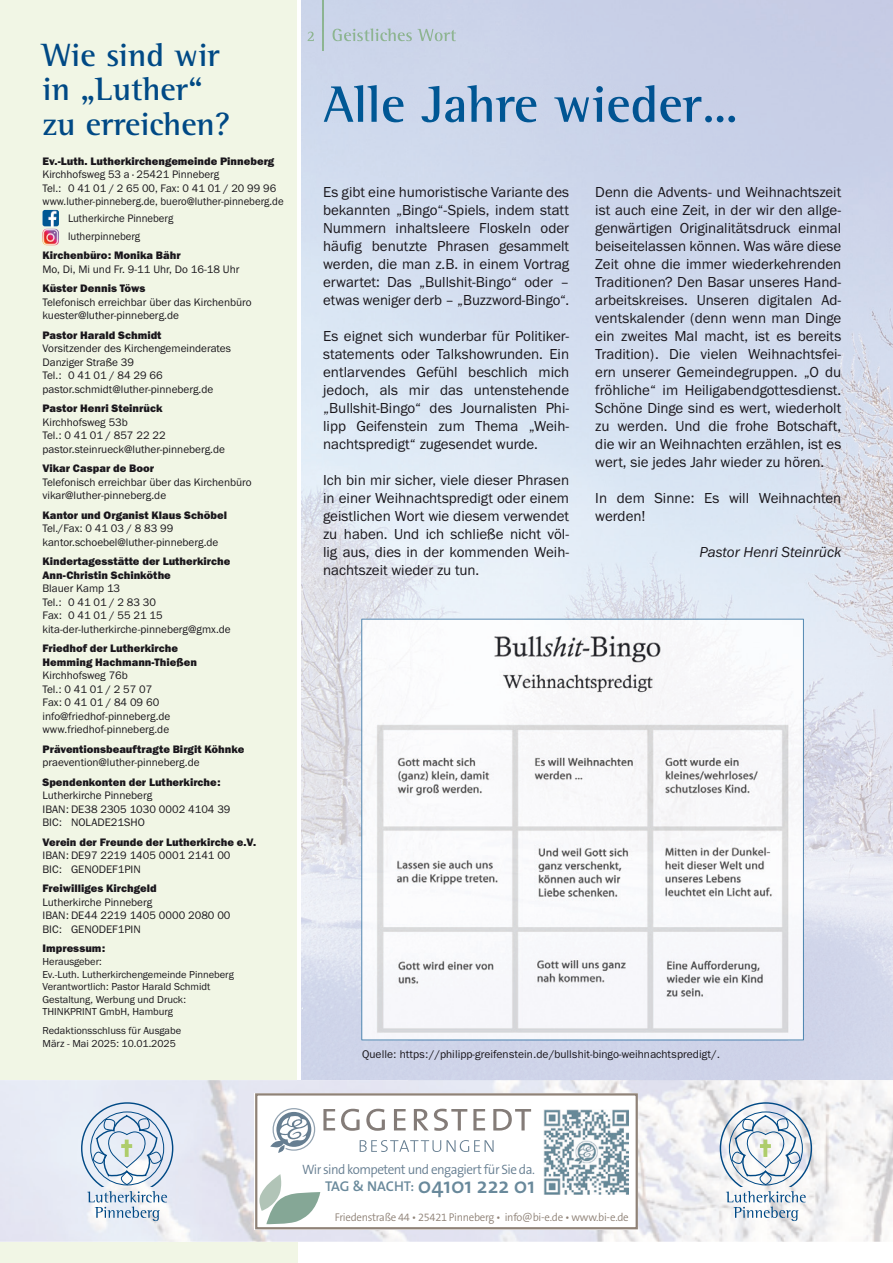
<style>
.page{position:relative;width:893px;height:1263px;background:#fff}
.page>*{position:absolute;margin:0;border:0;box-sizing:border-box;transform-origin:0 0}
.t1{font:700 33px/34.5px "Rotis Semi Serif Std";color:#004985}
.t2{font:15px/18px "Franklin Gothic URW Boo";color:#1a171c;text-align:justify}
.t3{font:15px "Franklin Gothic URW Boo Ita";color:#1a171c}
.t4{font:600 14.25px "The Sans";letter-spacing:-.01em;color:#69899b}
.t5{font:300 13.5px "The Sans B4";letter-spacing:-.04em;color:#667e91}
.t6{font:11.25px/13.5px "Franklin Gothic URW Boo";color:#1a171c}
.t7{font:11.25px/13.5px "Franklin Gothic URW Hea";color:#1a171c}
.t8{font:11.25px "Franklin Gothic";color:#1a171c}
.t9{font:300 11.25px "The Sans B4";letter-spacing:-.025em;color:#8f8277}
.t10{font:11.25px/18px "Franklin Gothic URW Boo";color:#1a171c;scale:.96 1}
.t11{font:10.5px/12.6px "Franklin Gothic URW Boo";color:#1a171c}
.t12{font:700 10.35px "Meta";letter-spacing:-.005em;color:#858786}
.s1{font-size:22.2px}
</style>
<div class="page">
<div style="left:0;top:0;width:298px;height:1263px;background:#f1f6e5"></div>
<svg style="left:301px;top:0;width:1px;height:1080px"></svg>
<img style="left:43px;top:210px;width:16px;height:16px">
<img style="left:43px;top:229px;width:16px;height:16px">
<img style="left:303px;top:0;width:590px;height:668px">
<img style="left:303px;top:668px;width:105px;height:412px">
<img style="left:787px;top:668px;width:106px;height:412px">
<img style="left:333px;top:28px;width:123px;height:13px">
<img style="left:322px;top:0;width:2px;height:50px">
<svg style="left:308px;top:32px;width:6px;height:9px"></svg>
<img style="left:302px;top:0;width:1px;height:1080px">
<img style="left:324px;top:85px;width:411px;height:37px">
<img style="left:361px;top:619px;width:443px;height:421px">
<img style="left:0;top:1080px;width:893px;height:162px">
<svg style="left:298px;top:1080px;width:4px;height:6px"></svg>
<div style="left:255px;top:1093px;width:383px;height:137px;background:#fff"></div>
<div style="left:255px;top:1093px;width:383px;height:136px;border:2px solid #8f8277"></div>
<img style="left:543px;top:1109px;width:86px;height:85px">
<svg style="left:323px;top:1109px;width:208px;height:22px"></svg>
<svg style="left:360px;top:1140px;width:134px;height:12px"></svg>
<svg style="left:270px;top:1108px;width:45px;height:45px"></svg>
<svg style="left:255px;top:1174px;width:65px;height:56px"></svg>
<svg style="left:81px;top:1102px;width:92px;height:119px"></svg>
<svg style="left:720px;top:1102px;width:92px;height:119px"></svg>
<h1 class="t1" style="left:43px;top:37px;width:189px">Wie sind wir in „Luther“ zu erreichen?</h1>
<p class="t7" style="left:43px;top:154px;width:233px">Ev.-Luth. Lutherkirchengemeinde Pinneberg</p>
<p class="t6" style="left:43px;top:168px;width:243px">Kirchhofsweg 53 a · 25421 Pinneberg<br>Tel.: 0 41 01 / 2 65 00, Fax: 0 41 01 / 20 99 96 www.luther-pinneberg.de, buero@luther-pinneberg.de</p>
<p class="t10" style="left:68px;top:209px;width:111px">Lutherkirche Pinneberg lutherpinneberg</p>
<p class="t7" style="left:43px;top:248px;width:140px">Kirchenbüro: Monika Bähr</p>
<p class="t6" style="left:43px;top:262px;width:198px">Mo, Di, Mi und Fr. 9-11 Uhr, Do 16-18 Uhr</p>
<p class="t7" style="left:43px;top:281px;width:104px">Küster Dennis Töws</p>
<p class="t6" style="left:43px;top:295px;width:211px">Telefonisch erreichbar über das Kirchenbüro kuester@luther-pinneberg.de</p>
<p class="t7" style="left:43px;top:328px;width:120px">Pastor Harald Schmidt</p>
<p class="t6" style="left:43px;top:342px;width:190px">Vorsitzender des Kirchengemeinderates<br>Danziger Straße 39<br>Tel.: 0 41 01 / 84 29 66 pastor.schmidt@luther-pinneberg.de</p>
<p class="t7" style="left:43px;top:401px;width:121px">Pastor Henri Steinrück</p>
<p class="t6" style="left:43px;top:415px;width:184px">Kirchhofsweg 53b<br>Tel.: 0 41 01 / 857 22 22 pastor.steinrueck@luther-pinneberg.de</p>
<p class="t7" style="left:43px;top:461px;width:113px">Vikar Caspar de Boor</p>
<p class="t6" style="left:43px;top:475px;width:211px">Telefonisch erreichbar über das Kirchenbüro vikar@luther-pinneberg.de</p>
<p class="t7" style="left:43px;top:508px;width:186px">Kantor und Organist Klaus Schöbel</p>
<p class="t6" style="left:43px;top:522px;width:177px">Tel./Fax: 0 41 03 / 8 83 99 kantor.schoebel@luther-pinneberg.de</p>
<p class="t7" style="left:43px;top:554px;width:189px">Kindertagesstätte der Lutherkirche<br>Ann-Christin Schinköthe</p>
<p class="t6" style="left:43px;top:582px;width:190px">Blauer Kamp 13<br>Tel.: 0 41 01 / 2 83 30<br>Fax: 0 41 01 / 55 21 15 kita-der-lutherkirche-pinneberg@gmx.de</p>
<p class="t7" style="left:43px;top:641px;width:156px">Friedhof der Lutherkirche<br>Hemming Hachmann-Thießen</p>
<p class="t6" style="left:43px;top:669px;width:129px">Kirchhofsweg 76b<br>Tel.: 0 41 01 / 2 57 07<br>Fax: 0 41 01 / 84 09 60 info@friedhof-pinneberg.de www.friedhof-pinneberg.de</p>
<p class="t7" style="left:43px;top:742px;width:203px">Präventionsbeauftragte Birgit Köhnke</p>
<p class="t6" style="left:43px;top:756px;width:159px">praevention@luther-pinneberg.de</p>
<p class="t7" style="left:43px;top:775px;width:180px">Spendenkonten der Lutherkirche:</p>
<p class="t6" style="left:43px;top:789px;width:190px">Lutherkirche Pinneberg<br>IBAN: DE38 2305 1030 0002 4104 39<br>BIC: NOLADE21SHO</p>
<p class="t7" style="left:43px;top:835px;width:215px">Verein der Freunde der Lutherkirche e.V.</p>
<p class="t6" style="left:43px;top:849px;width:190px">IBAN: DE97 2219 1405 0001 2141 00<br>BIC: GENODEF1PIN</p>
<p class="t7" style="left:43px;top:881px;width:116px">Freiwilliges Kirchgeld</p>
<p class="t6" style="left:43px;top:895px;width:190px">Lutherkirche Pinneberg<br>IBAN: DE44 2219 1405 0000 2080 00<br>BIC: GENODEF1PIN</p>
<p class="t7" style="left:43px;top:941px;width:64px">Impressum:</p>
<p class="t11" style="left:43px;top:955px;width:193px">Herausgeber:<br>Ev.-Luth. Lutherkirchengemeinde Pinneberg<br>Verantwortlich: Pastor Harald Schmidt<br>Gestaltung, Werbung und Druck:<br>THINKPRINT GmbH, Hamburg</p>
<p class="t11" style="left:43px;top:1024px;width:140px">Redaktionsschluss für Ausgabe<br>März - Mai 2025: 10.01.2025</p>
<p class="t2" style="left:323px;top:183px;width:248px">Es gibt eine humoristische Variante des bekannten „Bingo“-Spiels, indem statt Nummern inhaltsleere Floskeln oder häufig benutzte Phrasen gesammelt werden, die man z.B. in einem Vortrag erwartet: Das „Bullshit-Bingo“ oder – etwas weniger derb – „Buzzword-Bingo“.</p>
<p class="t2" style="left:323px;top:327px;width:248px">Es eignet sich wunderbar für Politiker&shy;statements oder Talkshowrunden. Ein entlarvendes Gefühl beschlich mich jedoch, als mir das untenstehende „Bullshit-Bingo“ des Journalisten Phi&shy;lipp Geifenstein zum Thema „Weih&shy;nachtspredigt“ zugesendet wurde.</p>
<p class="t2" style="left:323px;top:471px;width:248px">Ich bin mir sicher, viele dieser Phrasen in einer Weihnachtspredigt oder einem geistlichen Wort wie diesem verwendet zu haben. Und ich schließe nicht völ&shy;lig aus, dies in der kommenden Weih&shy;nachtszeit wieder zu tun.</p>
<p class="t2" style="left:595px;top:183px;width:248px">Denn die Advents- und Weihnachtszeit ist auch eine Zeit, in der wir den allge&shy;genwärtigen Originalitätsdruck einmal beiseitelassen können. Was wäre diese Zeit ohne die immer wiederkehrenden Traditionen? Den Basar unseres Hand&shy;arbeitskreises. Unseren digitalen Ad&shy;ventskalender (denn wenn man Dinge ein zweites Mal macht, ist es bereits Tradition). Die vielen Weihnachtsfei&shy;ern unserer Gemeindegruppen. „O du fröhliche“ im Heiligabendgottesdienst.<br>Schöne Dinge sind es wert, wiederholt zu werden. Und die frohe Botschaft, die wir an Weihnachten erzählen, ist es wert, sie jedes Jahr wieder zu hören.</p>
<p class="t2" style="left:595px;top:489px;width:248px">In dem Sinne: Es will Weihnachten werden!</p>
<p class="t3" style="left:699px;top:543px;width:143px">Pastor Henri Steinrück</p>
<p class="t8" style="left:362px;top:1048px;width:360px">Quelle: https://philipp-greifenstein.de/bullshit-bingo-weihnachtspredigt/.</p>
<p class="t5" style="left:302px;top:1162px;width:234px">Wir sind kompetent und engagiert für Sie da.</p>
<p class="t4" style="left:325px;top:1174px;width:211px">TAG &amp; NACHT: <span class="s1">04101 222 01</span></p>
<p class="t12" style="left:508px;top:1208px;width:62px">Pantone 5555</p>
<p class="t9" style="left:335px;top:1211px;width:296px">Friedenstraße 44 • 25421 Pinneberg • info@bi-e.de • www.bi-e.de</p>
</div>
